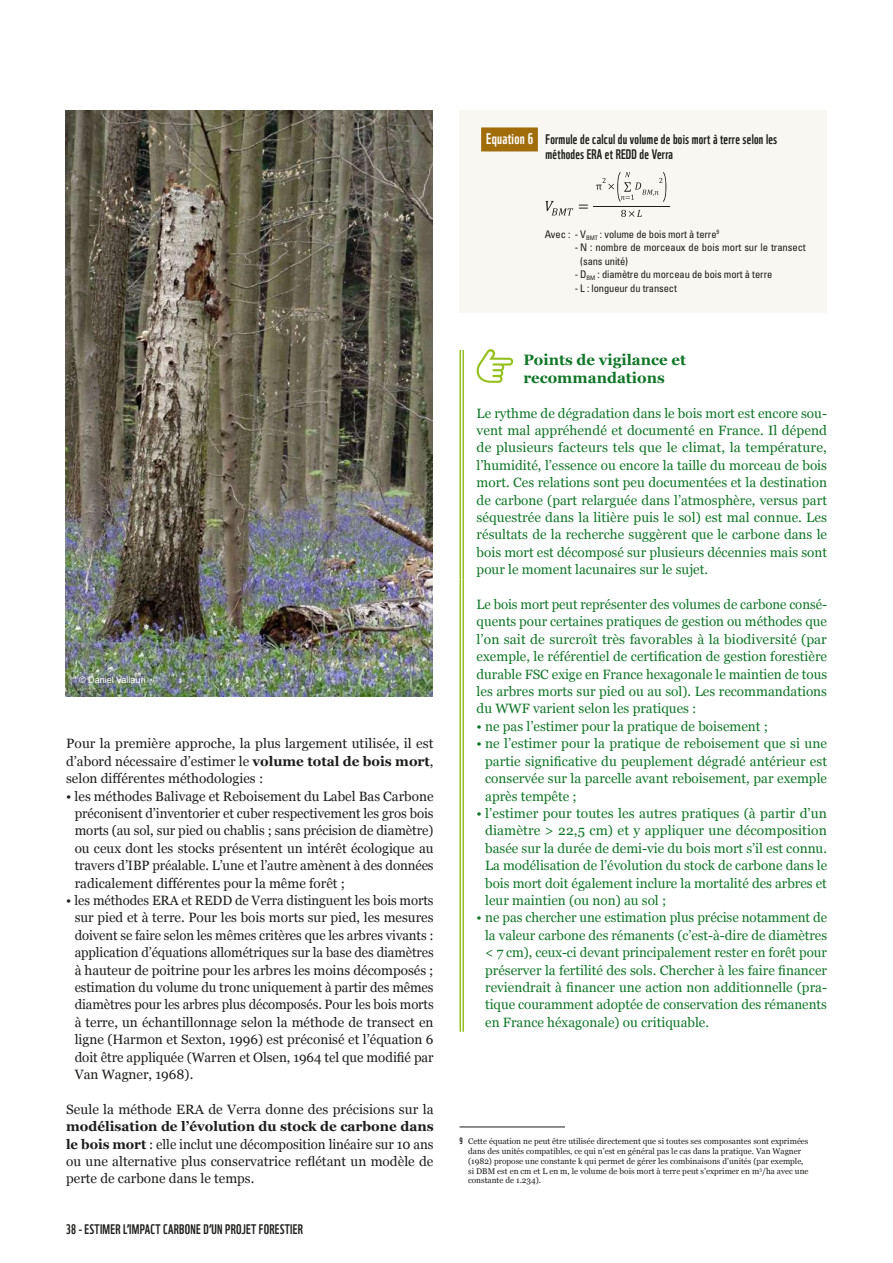
<style>
.page{position:relative;width:893px;height:1263px;background:#fff}
.page>*{position:absolute;margin:0;border:0;box-sizing:border-box;transform-origin:0 0}
.t1{font:700 15px/17.4px "Georgia";color:#107627}
.t2{font:13.5px/17.4px "Georgia";color:#107627;text-align:justify}
.t3{font:13.5px/17.4px "Georgia";color:#1d1d1b;text-align:justify}
.t4{font:13.5px/15px "WWF";letter-spacing:.02em;color:#1d1d1b}
.t5{font:condensed 10.5px/13.5px "Univers";letter-spacing:-.01em;color:#1d1d1b}
.t6{font:9px "Arial";color:#fff}
.t7{font:8.25px/9.8px "Georgia";color:#1d1d1b}
.s1{font-size:15px;color:#fff}
.s2{font-weight:700}
.s3{font-family:"WWF";font-size:9px}
</style>
<div class="page">
<img style="left:66px;top:111px;width:367px;height:585px">
<hr style="left:460px;top:1126px;width:105px;height:1px;background:#1d1d1b">
<div style="left:460px;top:111px;width:367px;height:202px;background:#f8f7f1"></div>
<div style="left:481px;top:127px;width:57px;height:24px;background:#a16d0b"></div>
<svg style="left:545px;top:201px;width:28px;height:14px"></svg>
<svg style="left:579px;top:205px;width:9px;height:4px"></svg>
<svg style="left:596px;top:172px;width:70px;height:30px"></svg>
<svg style="left:621px;top:210px;width:21px;height:7px"></svg>
<hr style="left:593px;top:206px;width:77px;height:1px;background:#1d1d1b">
<hr style="left:459px;top:350px;width:2px;height:229px;background:#95c11f">
<hr style="left:462px;top:350px;width:2px;height:229px;background:#95c11f">
<hr style="left:459px;top:579px;width:2px;height:453px;background:#95c11f">
<hr style="left:462px;top:579px;width:2px;height:453px;background:#95c11f">
<svg style="left:477px;top:349px;width:36px;height:34px"></svg>
<div style="left:71px;top:668px;width:82px;height:23px;background:#1d1d1b;opacity:.75"></div>
<p class="t4" style="left:545px;top:130px;width:233px;text-indent:-59px"><span class="s1">Equation 6</span> Formule de calcul du volume de bois mort à terre selon les méthodes ERA et REDD de Verra</p>
<p class="t6" style="left:79px;top:673px;width:68px">© Daniel Vallauri</p>
<p class="t3" style="left:66px;top:734px;width:369px">Pour la première approche, la plus largement utilisée, il est d’abord nécessaire d’estimer le <span class="s2">volume total de bois mort</span>, selon différentes méthodologies :</p>
<p class="t3" style="left:75px;top:786px;width:360px;text-indent:-9px">• les méthodes Balivage et Reboisement du Label Bas Carbone préconisent d’inventorier et cuber respectivement les gros bois morts (au sol, sur pied ou chablis ; sans précision de diamètre) ou ceux dont les stocks présentent un intérêt écologique au travers d’IBP préalable. L’une et l’autre amènent à des données radicalement différentes pour la même forêt ;</p>
<p class="t3" style="left:75px;top:891px;width:360px;text-indent:-9px">• les méthodes ERA et REDD de Verra distinguent les bois morts sur pied et à terre. Pour les bois morts sur pied, les mesures doivent se faire selon les mêmes critères que les arbres vivants : application d’équations allométriques sur la base des diamètres à hauteur de poitrine pour les arbres les moins décomposés ; estimation du volume du tronc uniquement à partir des mêmes diamètres pour les arbres plus décomposés. Pour les bois morts à terre, un échantillonnage selon la méthode de transect en ligne (Harmon et Sexton, 1996) est préconisé et l’équation 6 doit être appliquée (Warren et Olsen, 1964 tel que modifié par Van Wagner, 1968).</p>
<p class="t3" style="left:66px;top:1100px;width:369px">Seule la méthode ERA de Verra donne des précisions sur la</p>
<p class="t3" style="left:66px;top:1117px;width:369px"><span class="s2">modélisation de l’évolution du stock de carbone dans le bois mort</span> : elle inclut une décomposition linéaire sur 10 ans ou une alternative plus conservatrice reflétant un modèle de perte de carbone dans le temps.</p>
<p class="t4" style="left:66px;top:1221px;width:238px">38 - ESTIMER L’IMPACT CARBONE D’UN PROJET FORESTIER</p>
<p class="t5" style="left:545px;top:227px;width:176px">Avec : - V<sub>BMT</sub> : volume de bois mort à terre<sup>9</sup></p>
<p class="t5" style="left:580px;top:240px;width:227px;text-indent:-6px">- N : nombre de morceaux de bois mort sur le transect (sans unité)</p>
<p class="t5" style="left:575px;top:267px;width:199px">- D<sub>BM</sub> : diamètre du morceau de bois mort à terre</p>
<p class="t5" style="left:575px;top:281px;width:104px">- L : longueur du transect</p>
<p class="t1" style="left:523px;top:351px;width:164px">Points de vigilance et recommandations</p>
<p class="t2" style="left:477px;top:404px;width:352px">Le rythme de dégradation dans le bois mort est encore sou&shy;vent mal appréhendé et documenté en France. Il dépend de plusieurs facteurs tels que le climat, la température, l’humidité, l’essence ou encore la taille du morceau de bois mort. Ces relations sont peu documentées et la destination de carbone (part relarguée dans l’atmosphère, versus part séquestrée dans la litière puis le sol) est mal connue. Les résultats de la recherche suggèrent que le carbone dans le bois mort est décomposé sur plusieurs décennies mais sont pour le moment lacunaires sur le sujet.</p>
<p class="t2" style="left:477px;top:595px;width:352px">Le bois mort peut représenter des volumes de carbone consé&shy;quents pour certaines pratiques de gestion ou méthodes que l’on sait de surcroît très favorables à la biodiversité (par exemple, le référentiel de certification de gestion forestière durable FSC exige en France hexagonale le maintien de tous les arbres morts sur pied ou au sol). Les recommandations du WWF varient selon les pratiques :</p>
<p class="t2" style="left:477px;top:717px;width:293px">• ne pas l’estimer pour la pratique de boisement ;</p>
<p class="t2" style="left:485px;top:734px;width:343px;text-indent:-9px">• ne l’estimer pour la pratique de reboisement que si une partie significative du peuplement dégradé antérieur est conservée sur la parcelle avant reboisement, par exemple après tempête ;</p>
<p class="t2" style="left:485px;top:804px;width:343px;text-indent:-9px">• l’estimer pour toutes les autres pratiques (à partir d’un diamètre &gt; 22,5 cm) et y appliquer une décomposition basée sur la durée de demi-vie du bois mort s’il est connu.<br>La modélisation de l’évolution du stock de carbone dans le bois mort doit également inclure la mortalité des arbres et leur maintien (ou non) au sol ;</p>
<p class="t2" style="left:485px;top:908px;width:343px;text-indent:-9px">• ne pas chercher une estimation plus précise notamment de la valeur carbone des rémanents (c’est-à-dire de diamètres &lt; 7 cm), ceux-ci devant principalement rester en forêt pour préserver la fertilité des sols. Chercher à les faire financer reviendrait à financer une action non additionnelle (pra&shy;tique couramment adoptée de conservation des rémanents en France héxagonale) ou critiquable.</p>
<p class="t7" style="left:468px;top:1136px;width:342px;text-indent:-9px"><span class="s3">9</span> Cette équation ne peut être utilisée directement que si toutes ses composantes sont exprimées dans des unités compatibles, ce qui n’est en général pas le cas dans la pratique. Van Wagner (1982) propose une constante k qui permet de gérer les combinaisons d’unités (par exemple, si DBM est en cm et L en m, le volume de bois mort à terre peut s’exprimer en m<sup>3</sup>/ha avec une constante de 1.234).</p>
</div>
